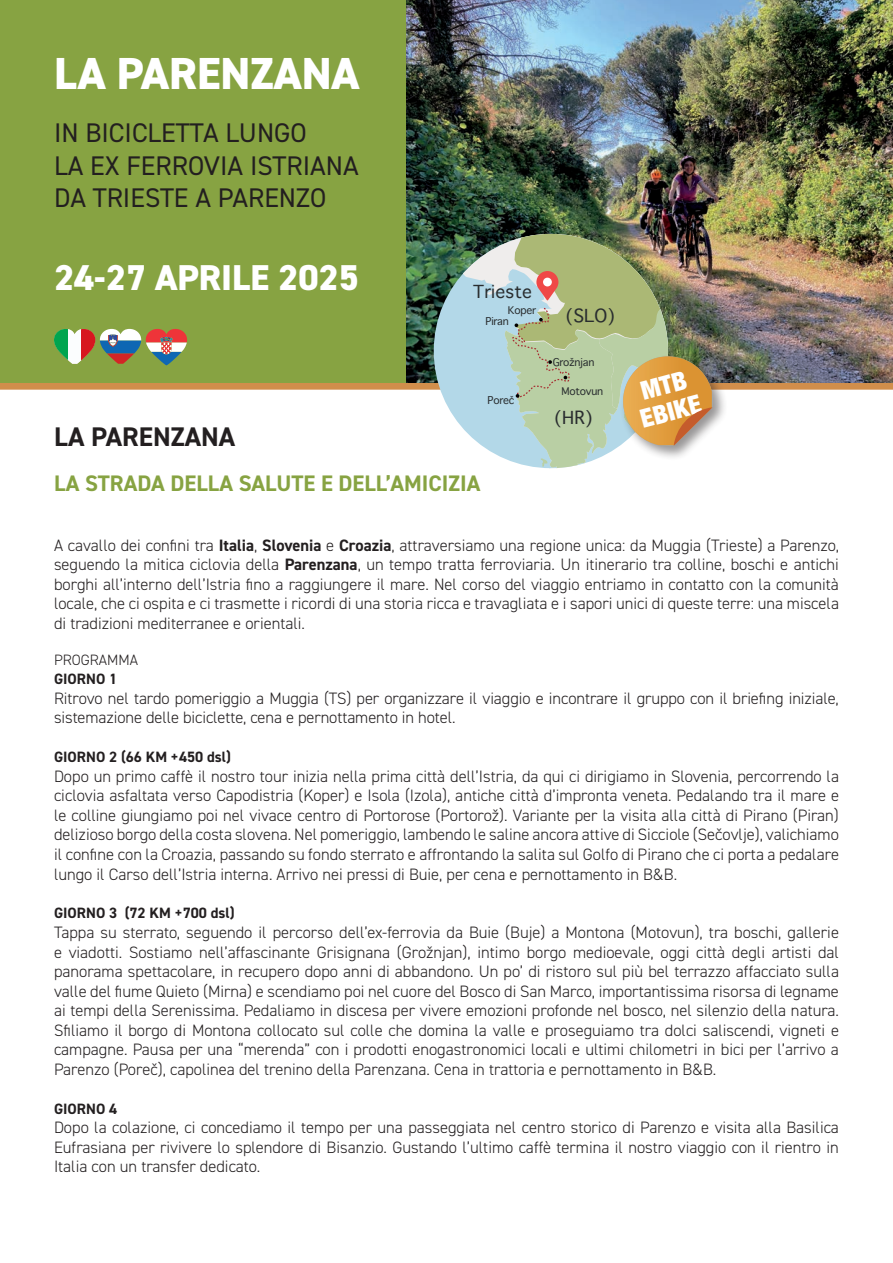
<style>
.page{position:relative;width:893px;height:1263px;background:#fff}
.page>*{position:absolute;margin:0;border:0;box-sizing:border-box;transform-origin:0 0}
.t1{font:800 45px "DIN2014";color:#fff}
.t2{font:800 36px "DIN2014";color:#fff}
.t3{font:27px/32.4px "DIN2014";color:#231f20}
.t4{font:700 27px "DIN2014";color:#231f20}
.t5{font:900 condensed 25.5px/26.8px "Helvetica Neue";color:#fff;text-align:center}
.t6{font:700 22.5px "DIN2014";color:#87a342}
.t7{font:17.55px "Sathu";color:#292d2f}
.t8{font:17.25px "Sathu";letter-spacing:.01em;color:#292d2f}
.t9{font:300 16.5px/19.5px "DIN2014";letter-spacing:-.005em;color:#231f20;text-align:justify}
.t10{font:700 15px "DIN2014";color:#231f20}
.t11{font:300 15px "DIN2014";color:#231f20}
.t12{font:10.35px/11.6px "Sathu";letter-spacing:-.025em;color:#292d2f}
.s1{font-weight:700}
</style>
<div class="page">
<div style="left:0;top:382px;width:893px;height:8px;background:#d18e4b"></div>
<div style="left:0;top:0;width:516px;height:383px;background:#87a342"></div>
<img style="left:407px;top:0;width:486px;height:383px">
<svg style="left:434px;top:234px;width:49px;height:213px;background:#9fbfc2"></svg>
<div style="left:620px;top:353px;width:108px;height:108px;background:#231f20;opacity:.47"></div>
<img style="left:483px;top:234px;width:230px;height:234px">
<svg style="left:54px;top:329px;width:133px;height:36px"></svg>
<h1 class="t1" style="left:54px;top:44px;width:307px">LA PARENZANA</h1>
<h3 class="t3" style="left:54px;top:116px;width:306px">IN BICICLETTA LUNGO<br>LA EX FERROVIA ISTRIANA<br>DA TRIESTE A PARENZO</h3>
<h2 class="t2" style="left:54px;top:253px;width:306px">24-27 APRILE 2025</h2>
<p class="t8" style="left:473px;top:277px;width:60px">Trieste</p>
<p class="t12" style="left:486px;top:304px;width:52px;text-indent:22px">Koper<br>Piran</p>
<p class="t12" style="left:488px;top:394px;width:28px">Poreč</p>
<h3 class="t4" style="left:54px;top:419px;width:183px">LA PARENZANA</h3>
<h3 class="t6" style="left:54px;top:468px;width:428px">LA STRADA DELLA SALUTE E DELL’AMICIZIA</h3>
<p class="t7" style="left:565px;top:300px;width:51px">(SLO)</p>
<p class="t12" style="left:553px;top:355px;width:43px">Grožnjan</p>
<p class="t12" style="left:562px;top:385px;width:43px">Motovun</p>
<p class="t7" style="left:554px;top:403px;width:40px">(HR)</p>
<h3 class="t5" style="left:630px;top:379px;width:64px;rotate:-15deg">MTB<br>EBIKE</h3>
<p class="t9" style="left:54px;top:535px;width:786px">A cavallo dei confini tra <span class="s1">Italia</span>, <span class="s1">Slovenia</span> e <span class="s1">Croazia</span>, attraversiamo una regione unica: da Muggia (Trieste) a Parenzo, seguendo la mitica ciclovia della <span class="s1">Parenzana</span>, un tempo tratta ferroviaria. Un itinerario tra colline, boschi e antichi borghi all’interno dell’Istria fino a raggiungere il mare. Nel corso del viaggio entriamo in contatto con la comunità locale, che ci ospita e ci trasmette i ricordi di una storia ricca e travagliata e i sapori unici di queste terre: una miscela di tradizioni mediterranee e orientali.</p>
<p class="t11" style="left:54px;top:651px;width:86px">PROGRAMMA</p>
<p class="t10" style="left:54px;top:669px;width:65px">GIORNO 1</p>
<p class="t9" style="left:54px;top:688px;width:786px">Ritrovo nel tardo pomeriggio a Muggia (TS) per organizzare il viaggio e incontrare il gruppo con il briefing iniziale, sistemazione delle biciclette, cena e pernottamento in hotel.</p>
<p class="t10" style="left:54px;top:747px;width:178px">GIORNO 2 (66 KM +450 dsl)</p>
<p class="t9" style="left:54px;top:766px;width:787px">Dopo un primo caffè il nostro tour inizia nella prima città dell’Istria, da qui ci dirigiamo in Slovenia, percorrendo la ciclovia asfaltata verso Capodistria (Koper) e Isola (Izola), antiche città d’impronta veneta. Pedalando tra il mare e le colline giungiamo poi nel vivace centro di Portorose (Portorož). Variante per la visita alla città di Pirano (Piran) delizioso borgo della costa slovena. Nel pomeriggio, lambendo le saline ancora attive di Sicciole (Sečovlje), valichiamo il confine con la Croazia, passando su fondo sterrato e affrontando la salita sul Golfo di Pirano che ci porta a pedalare lungo il Carso dell’Istria interna. Arrivo nei pressi di Buie, per cena e pernottamento in B&amp;B.</p>
<p class="t10" style="left:54px;top:903px;width:182px">GIORNO 3 (72 KM +700 dsl)</p>
<p class="t9" style="left:54px;top:922px;width:787px">Tappa su sterrato, seguendo il percorso dell’ex-ferrovia da Buie (Buje) a Montona (Motovun), tra boschi, gallerie e viadotti. Sostiamo nell’affascinante Grisignana (Grožnjan), intimo borgo medioevale, oggi città degli artisti dal panorama spettacolare, in recupero dopo anni di abbandono. Un po’ di ristoro sul più bel terrazzo affacciato sulla valle del fiume Quieto (Mirna) e scendiamo poi nel cuore del Bosco di San Marco, importantissima risorsa di legname ai tempi della Serenissima. Pedaliamo in discesa per vivere emozioni profonde nel bosco, nel silenzio della natura.<br>Sfiliamo il borgo di Montona collocato sul colle che domina la valle e proseguiamo tra dolci saliscendi, vigneti e campagne. Pausa per una “merenda” con i prodotti enogastronomici locali e ultimi chilometri in bici per l’arrivo a Parenzo (Poreč), capolinea del trenino della Parenzana. Cena in trattoria e pernottamento in B&amp;B.</p>
<p class="t10" style="left:54px;top:1098px;width:65px">GIORNO 4</p>
<p class="t9" style="left:54px;top:1117px;width:786px">Dopo la colazione, ci concediamo il tempo per una passeggiata nel centro storico di Parenzo e visita alla Basilica Eufrasiana per rivivere lo splendore di Bisanzio. Gustando l’ultimo caffè termina il nostro viaggio con il rientro in Italia con un transfer dedicato.</p>
</div>
